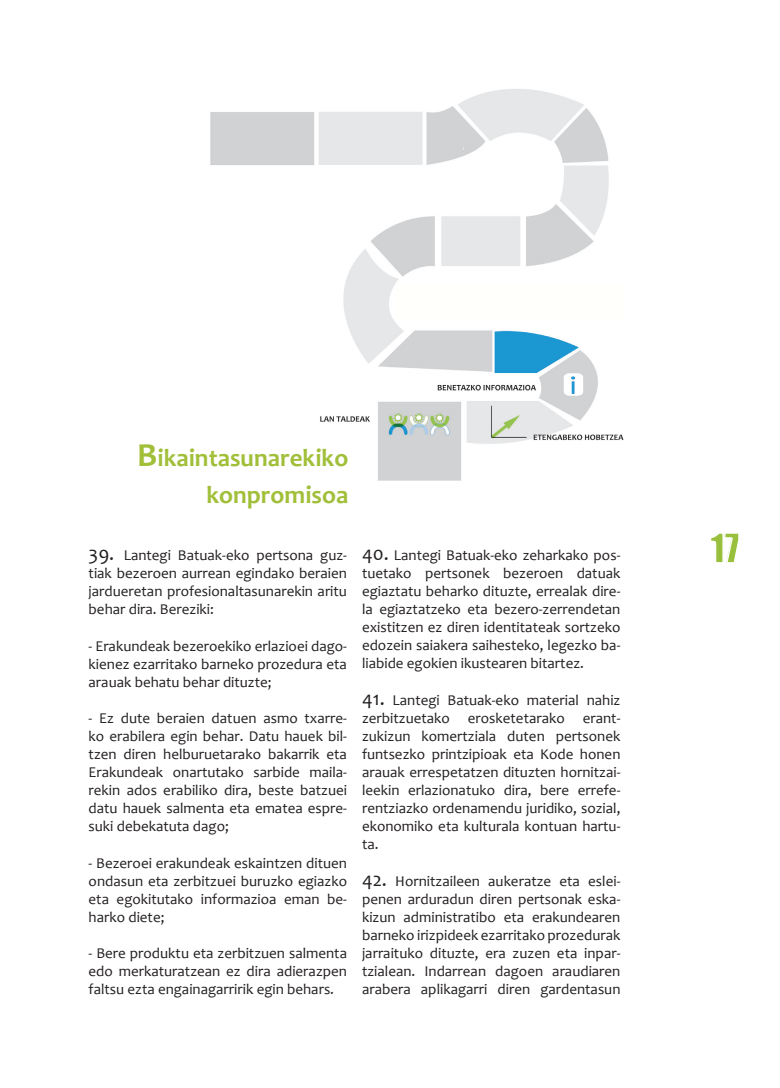
<style>
.page{position:relative;width:780px;height:1088px;background:#fff}
.page>*{position:absolute;margin:0;border:0;box-sizing:border-box;transform-origin:0 0}
.t1{font:37.5px "Impact";color:#98c03c}
.t2{font:700 25px/37.1px "Candara";color:#a1bf39;text-align:right}
.t3{font:15px/18px "Candara";color:#231f20;text-align:justify}
.s1{font-size:33.75px}
.s2{font-size:20px}
</style>
<div class="page">
<img style="left:211px;top:89px;width:413px;height:392px">
<div style="left:398px;top:286px;width:226px;height:33px;background:#fffffb"></div>
<h2 class="t2" style="left:137px;top:439px;width:212px"><span class="s1">B</span>ikaintasunarekiko konpromisoa</h2>
<p class="t3" style="left:89px;top:546px;width:260px"><span class="s2">39.</span> Lantegi Batuak-eko pertsona guz-</p>
<p class="t3" style="left:89px;top:564px;width:260px">tiak bezeroen aurrean egindako beraien jardueretan profesionaltasunarekin aritu behar dira. Bereziki:</p>
<p class="t3" style="left:89px;top:637px;width:260px">- Erakundeak bezeroekiko erlazioei dago&shy;kienez ezarritako barneko prozedura eta arauak behatu behar dituzte;</p>
<p class="t3" style="left:89px;top:709px;width:260px">- Ez dute beraien datuen asmo txarre&shy;ko erabilera egin behar. Datu hauek bil&shy;tzen diren helburuetarako bakarrik eta Erakundeak onartutako sarbide maila&shy;rekin ados erabiliko dira, beste batzuei datu hauek salmenta eta ematea espre&shy;suki debekatuta dago;</p>
<p class="t3" style="left:89px;top:853px;width:260px">- Bezeroei erakundeak eskaintzen dituen ondasun eta zerbitzuei buruzko egiazko eta egokitutako informazioa eman be&shy;harko diete;</p>
<p class="t3" style="left:89px;top:944px;width:260px">- Bere produktu eta zerbitzuen salmenta edo merkaturatzean ez dira adierazpen faltsu ezta engainagarririk egin behars.</p>
<p class="t3" style="left:362px;top:546px;width:260px"><span class="s2">40.</span> Lantegi Batuak-eko zeharkako pos&shy;tuetako pertsonek bezeroen datuak egiaztatu beharko dituzte, errealak dire&shy;la egiaztatzeko eta bezero-zerrendetan existitzen ez diren identitateak sortzeko edozein saiakera saihesteko, legezko ba&shy;liabide egokien ikustearen bitartez.</p>
<p class="t3" style="left:362px;top:691px;width:260px"><span class="s2">41.</span> Lantegi Batuak-eko material nahiz zerbitzuetako erosketetarako erant&shy;zukizun komertziala duten pertsonek funtsezko printzipioak eta Kode honen arauak errespetatzen dituzten hornitzai&shy;leekin erlazionatuko dira, bere errefe&shy;rentziazko ordenamendu juridiko, sozial, ekonomiko eta kulturala kontuan hartu&shy;ta.</p>
<p class="t3" style="left:362px;top:872px;width:260px"><span class="s2">42.</span> Hornitzaileen aukeratze eta eslei&shy;penen arduradun diren pertsonak eska&shy;kizun administratibo eta erakundearen barneko irizpideek ezarritako prozedurak jarraituko dituzte, era zuzen eta inpar&shy;tzialean. Indarrean dagoen araudiaren arabera aplikagarri diren gardentasun</p>
<h1 class="t1" style="left:710px;top:519px;width:30px">17</h1>
</div>
